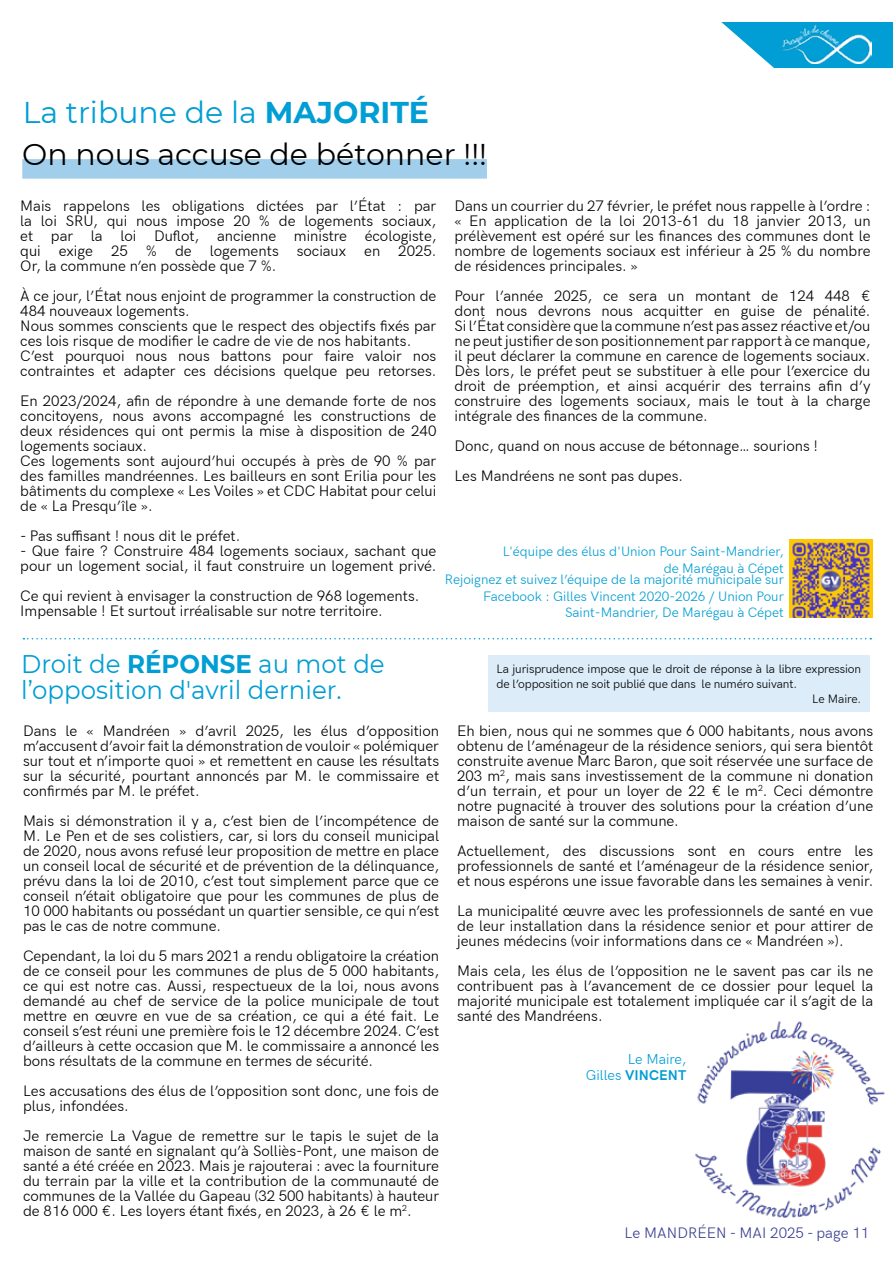
<style>
.page{position:relative;width:893px;height:1263px;background:#fff}
.page>*{position:absolute;margin:0;border:0;box-sizing:border-box;transform-origin:0 0}
.t1{font:30px "Montserrat";color:#000}
.t2{font:30px "Montserrat";color:#009ed4}
.t3{font:25.5px/25.5px "Montserrat";color:#009ed4;scale:.96 1}
.t4{font:15px/15px "HK Grotesk Regular Legacy";color:#000;text-align:justify}
.t5{font:15px "HK Grotesk";letter-spacing:.005em;color:#394090}
.t6{font:14.25px/16.5px "HK Grotesk";color:#009ed4;text-align:right}
.t7{font:13.5px/16.5px "HK Grotesk";color:#009ed4;text-align:right}
.t8{font:12px "HK Grotesk";letter-spacing:-.01em;color:#000}
.s1{font-weight:700}
</style>
<div class="page">
<img style="left:695px;top:1021px;width:190px;height:197px">
<svg style="left:721px;top:22px;width:172px;height:46px"></svg>
<img style="left:782px;top:22px;width:89px;height:42px">
<svg style="left:23px;top:638px;width:848px;height:1px"></svg>
<img style="left:789px;top:539px;width:84px;height:78px">
<div style="left:488px;top:656px;width:382px;height:56px;background:#dcecf8"></div>
<div style="left:22px;top:159px;width:465px;height:20px;background:#a0ceeb"></div>
<h1 class="t2" style="left:23px;top:92px;width:408px">La tribune de la <span class="s1">MAJORITÉ</span></h1>
<h1 class="t1" style="left:22px;top:134px;width:466px">On nous accuse de bétonner !!!</h1>
<p class="t4" style="left:20px;top:198px;width:418px">Mais rappelons les obligations dictées par l’État : par la loi SRU, qui nous impose 20 % de logements sociaux, et par la loi Duflot, ancienne ministre écologiste, qui exige 25 % de logements sociaux en 2025.<br>Or, la commune n’en possède que 7 %.</p>
<p class="t4" style="left:20px;top:288px;width:418px;text-align:left">À ce jour, l’État nous enjoint de programmer la construction de 484 nouveaux logements.<br>Nous sommes conscients que le respect des objectifs fixés par ces lois risque de modifier le cadre de vie de nos habitants.<br>C’est pourquoi nous nous battons pour faire valoir nos contraintes et adapter ces décisions quelque peu retorses.</p>
<p class="t4" style="left:20px;top:393px;width:418px;text-align:left">En 2023/2024, afin de répondre à une demande forte de nos concitoyens, nous avons accompagné les constructions de deux résidences qui ont permis la mise à disposition de 240 logements sociaux.<br>Ces logements sont aujourd’hui occupés à près de 90 % par des familles mandréennes. Les bailleurs en sont Erilia pour les bâtiments du complexe « Les Voiles » et CDC Habitat pour celui de « La Presqu’île ».</p>
<p class="t4" style="left:20px;top:528px;width:222px">- Pas suffisant ! nous dit le préfet.</p>
<p class="t4" style="left:20px;top:543px;width:418px">- Que faire ? Construire 484 logements sociaux, sachant que pour un logement social, il faut construire un logement privé.</p>
<p class="t4" style="left:20px;top:588px;width:401px">Ce qui revient à envisager la construction de 968 logements.<br>Impensable ! Et surtout irréalisable sur notre territoire.</p>
<p class="t4" style="left:454px;top:198px;width:418px">Dans un courrier du 27 février, le préfet nous rappelle à l’ordre : « En application de la loi 2013-61 du 18 janvier 2013, un prélèvement est opéré sur les finances des communes dont le nombre de logements sociaux est inférieur à 25 % du nombre de résidences principales. »</p>
<p class="t4" style="left:454px;top:288px;width:418px">Pour l’année 2025, ce sera un montant de 124 448 € dont nous devrons nous acquitter en guise de pénalité.<br>Si l’État considère que la commune n’est pas assez réactive et/ou ne peut justifier de son positionnement par rapport à ce manque, il peut déclarer la commune en carence de logements sociaux.<br>Dès lors, le préfet peut se substituer à elle pour l’exercice du droit de préemption, et ainsi acquérir des terrains afin d’y construire des logements sociaux, mais le tout à la charge intégrale des finances de la commune.</p>
<p class="t4" style="left:454px;top:430px;width:365px;line-height:30px">Donc, quand on nous accuse de bétonnage… sourions !<br>Les Mandréens ne sont pas dupes.</p>
<p class="t7" style="left:503px;top:542px;width:282px">L'équipe des élus d'Union Pour Saint-Mandrier, de Marégau à Cépet</p>
<p class="t7" style="left:445px;top:570px;width:340px">Rejoignez et suivez l’équipe de la majorité municipale sur<br>Facebook : Gilles Vincent 2020-2026 / Union Pour<br>Saint-Mandrier, De Marégau à Cépet</p>
<h2 class="t3" style="left:21px;top:651px;width:380px">Droit de <span class="s1">RÉPONSE</span> au mot de l’opposition d'avril dernier.</h2>
<p class="t8" style="left:496px;top:660px;width:366px">La jurisprudence impose que le droit de réponse à la libre expression</p>
<p class="t8" style="left:496px;top:675px;width:302px">de l’opposition ne soit publié que dans le numéro suivant.</p>
<p class="t8" style="left:812px;top:690px;width:51px">Le Maire.</p>
<p class="t4" style="left:23px;top:722px;width:418px">Dans le « Mandréen » d’avril 2025, les élus d’opposition m’accusent d’avoir fait la démonstration de vouloir « polémiquer sur tout et n’importe quoi » et remettent en cause les résultats sur la sécurité, pourtant annoncés par M. le commissaire et confirmés par M. le préfet.</p>
<p class="t4" style="left:23px;top:812px;width:418px">Mais si démonstration il y a, c’est bien de l’incompétence de M. Le Pen et de ses colistiers, car, si lors du conseil municipal de 2020, nous avons refusé leur proposition de mettre en place un conseil local de sécurité et de prévention de la délinquance, prévu dans la loi de 2010, c’est tout simplement parce que ce conseil n’était obligatoire que pour les communes de plus de 10 000 habitants ou possédant un quartier sensible, ce qui n’est pas le cas de notre commune.</p>
<p class="t4" style="left:23px;top:947px;width:418px">Cependant, la loi du 5 mars 2021 a rendu obligatoire la création de ce conseil pour les communes de plus de 5 000 habitants, ce qui est notre cas. Aussi, respectueux de la loi, nous avons demandé au chef de service de la police municipale de tout mettre en œuvre en vue de sa création, ce qui a été fait. Le conseil s’est réuni une première fois le 12 décembre 2024. C’est d’ailleurs à cette occasion que M. le commissaire a annoncé les bons résultats de la commune en termes de sécurité.</p>
<p class="t4" style="left:23px;top:1082px;width:418px">Les accusations des élus de l’opposition sont donc, une fois de plus, infondées.</p>
<p class="t4" style="left:23px;top:1127px;width:418px">Je remercie La Vague de remettre sur le tapis le sujet de la maison de santé en signalant qu’à Solliès-Pont, une maison de santé a été créée en 2023. Mais je rajouterai : avec la fourniture du terrain par la ville et la contribution de la communauté de communes de la Vallée du Gapeau (32 500 habitants) à hauteur de 816 000 €. Les loyers étant fixés, en 2023, à 26 € le m<sup>2</sup>.</p>
<p class="t4" style="left:457px;top:722px;width:418px">Eh bien, nous qui ne sommes que 6 000 habitants, nous avons obtenu de l’aménageur de la résidence seniors, qui sera bientôt construite avenue Marc Baron, que soit réservée une surface de 203 m<sup>2</sup>, mais sans investissement de la commune ni donation d’un terrain, et pour un loyer de 22 € le m<sup>2</sup>. Ceci démontre notre pugnacité à trouver des solutions pour la création d’une maison de santé sur la commune.</p>
<p class="t4" style="left:457px;top:842px;width:418px">Actuellement, des discussions sont en cours entre les professionnels de santé et l’aménageur de la résidence senior, et nous espérons une issue favorable dans les semaines à venir.</p>
<p class="t4" style="left:457px;top:902px;width:418px">La municipalité œuvre avec les professionnels de santé en vue de leur installation dans la résidence senior et pour attirer de jeunes médecins (voir informations dans ce « Mandréen »).</p>
<p class="t4" style="left:457px;top:962px;width:418px">Mais cela, les élus de l’opposition ne le savent pas car ils ne contribuent pas à l’avancement de ce dossier pour lequel la majorité municipale est totalement impliquée car il s’agit de la santé des Mandréens.</p>
<p class="t6" style="left:586px;top:1049px;width:102px">Le Maire,<br>Gilles <span class="s1">VINCENT</span></p>
<p class="t5" style="left:625px;top:1221px;width:246px">Le MANDRÉEN - MAI 2025 - page 11</p>
</div>
